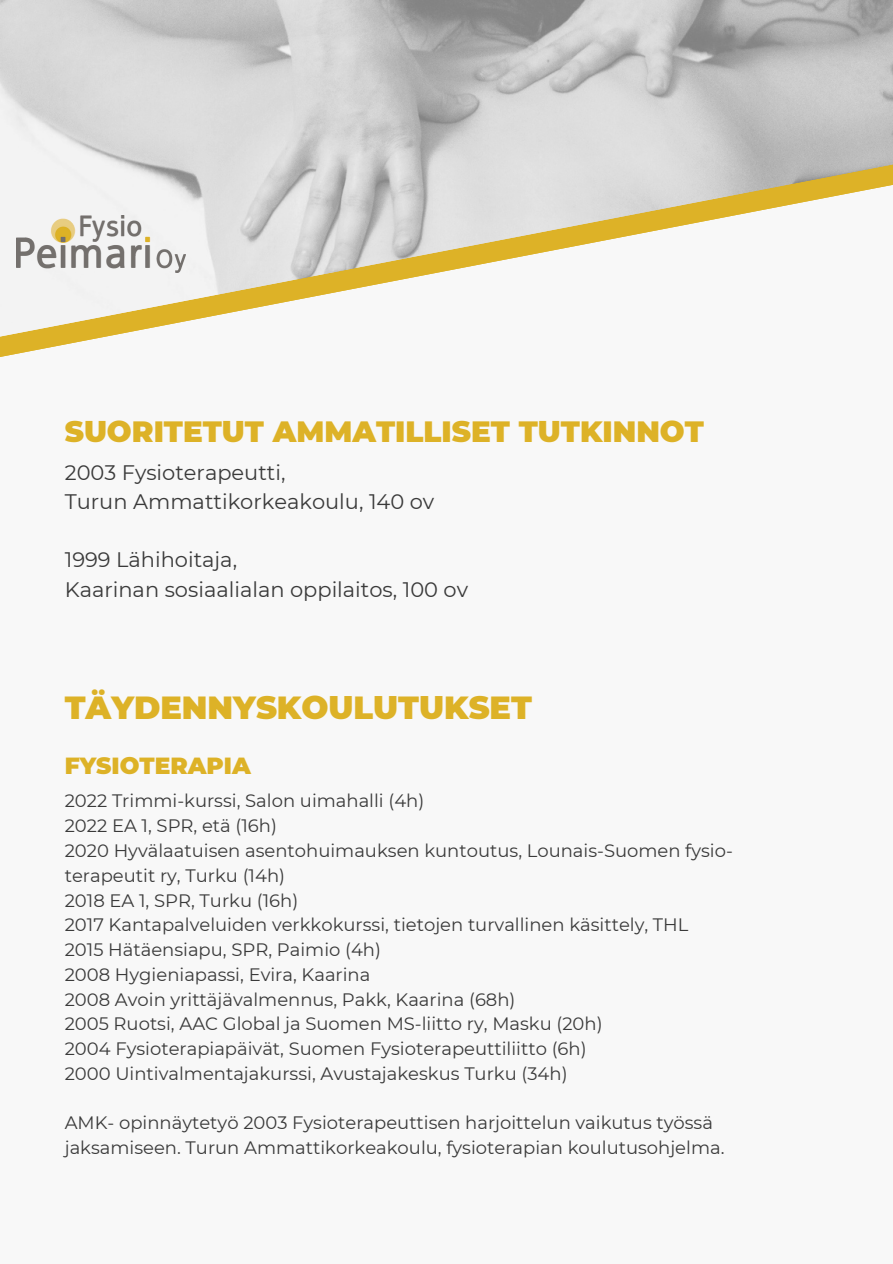
<style>
.page{position:relative;width:893px;height:1264px;background:#fff}
.page>*{position:absolute;margin:0;border:0;box-sizing:border-box;transform-origin:0 0}
.t1{font:900 31.95px "Montserrat";color:#ddb227}
.t2{font:900 29.25px "Montserrat";color:#ddb227}
.t3{font:900 23.25px "Montserrat";color:#ddb227}
.t4{font:21px/29.2px "Montserrat";color:#3a3a3a}
.t5{font:18px/24.8px "Montserrat";color:#3a3a3a}
</style>
<div class="page">
<img style="left:0;top:1px;width:892px;height:160px">
<svg style="left:0;top:161px;width:892px;height:12px;background:#d4d4d1"></svg>
<svg style="left:0;top:173px;width:892px;height:184px;fill:#f3f3f3"></svg>
<img style="left:17px;top:215px;width:168px;height:58px">
<p class="t2" style="left:65px;top:413px;width:640px">SUORITETUT AMMATILLISET TUTKINNOT</p>
<h1 class="t4" style="left:65px;top:457px;width:371px">2003 Fysioterapeutti,<br>Turun Ammattikorkeakoulu, 140 ov</h1>
<h3 class="t4" style="left:65px;top:545px;width:405px">1999 Lähihoitaja,<br>Kaarinan sosiaalialan oppilaitos, 100 ov</h3>
<p class="t1" style="left:65px;top:688px;width:468px">TÄYDENNYSKOULUTUKSET</p>
<h3 class="t3" style="left:65px;top:751px;width:188px">FYSIOTERAPIA</h3>
<h1 class="t5" style="left:65px;top:788px;width:361px">2022 Trimmi-kurssi, Salon uimahalli (4h)</h1>
<h2 class="t5" style="left:65px;top:813px;width:214px">2022 EA 1, SPR, etä (16h)</h2>
<p class="t5" style="left:65px;top:838px;width:669px">2020 Hyvälaatuisen asentohuimauksen kuntoutus, Lounais-Suomen fysio-</p>
<p class="t5" style="left:65px;top:862px;width:222px">terapeutit ry, Turku (14h)</p>
<p class="t5" style="left:65px;top:887px;width:235px">2018 EA 1, SPR, Turku (16h)</p>
<p class="t5" style="left:65px;top:912px;width:625px">2017 Kantapalveluiden verkkokurssi, tietojen turvallinen käsittely, THL</p>
<p class="t5" style="left:65px;top:937px;width:318px">2015 Hätäensiapu, SPR, Paimio (4h)</p>
<p class="t5" style="left:65px;top:961px;width:307px">2008 Hygieniapassi, Evira, Kaarina</p>
<p class="t5" style="left:65px;top:986px;width:452px">2008 Avoin yrittäjävalmennus, Pakk, Kaarina (68h)</p>
<p class="t5" style="left:65px;top:1011px;width:539px">2005 Ruotsi, AAC Global ja Suomen MS-liitto ry, Masku (20h)</p>
<p class="t5" style="left:65px;top:1036px;width:523px">2004 Fysioterapiapäivät, Suomen Fysioterapeuttiliitto (6h)</p>
<p class="t5" style="left:65px;top:1060px;width:504px">2000 Uintivalmentajakurssi, Avustajakeskus Turku (34h)</p>
<p class="t5" style="left:65px;top:1110px;width:661px">AMK- opinnäytetyö 2003 Fysioterapeuttisen harjoittelun vaikutus työssä jaksamiseen. Turun Ammattikorkeakoulu, fysioterapian koulutusohjelma.</p>
</div>
